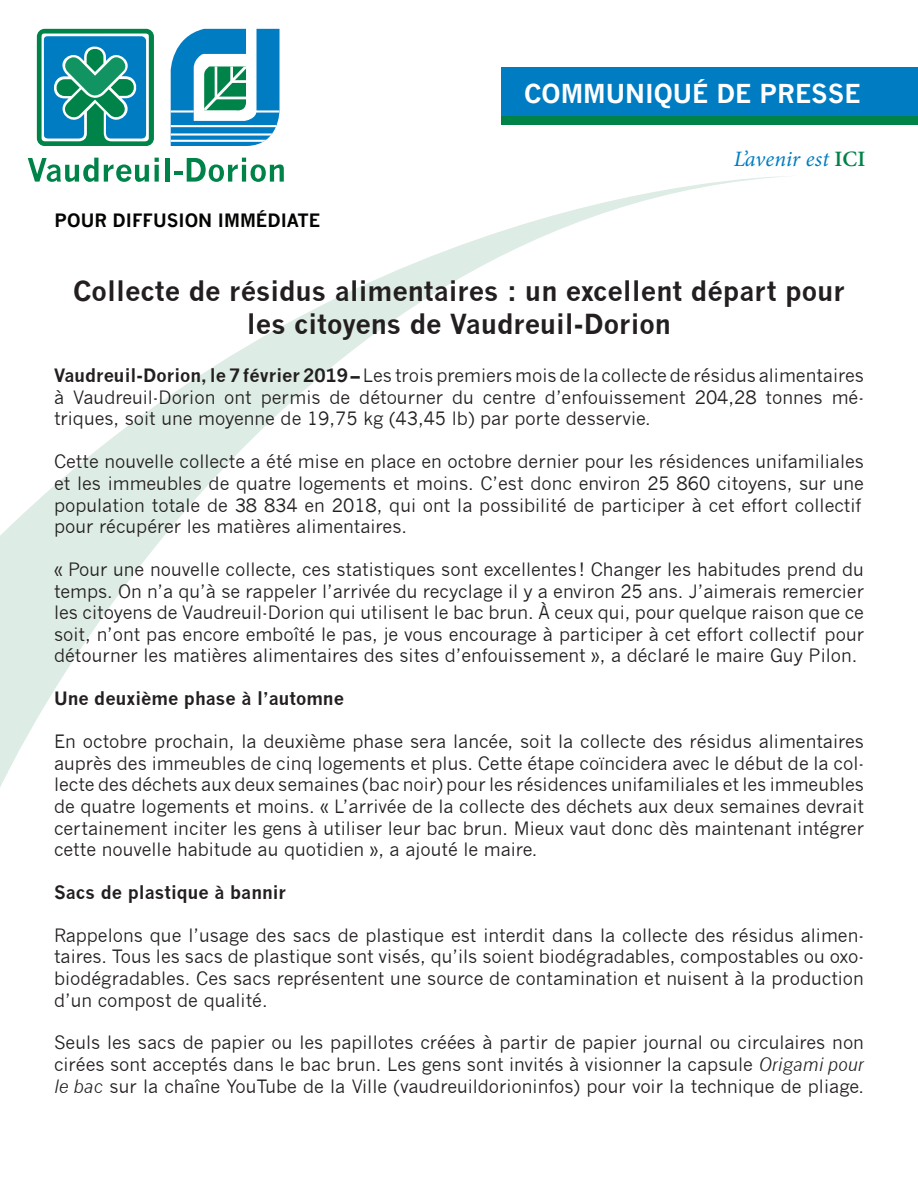
<style>
.page{position:relative;width:918px;height:1188px;background:#fff}
.page>*{position:absolute;margin:0;border:0;box-sizing:border-box;transform-origin:0 0}
.Titre{font:700 27px/32.4px "News Gothic";color:#231f20;text-align:center}
.t1{font:700 25.5px "News Gothic";color:#fff}
.t2{font:italic 22.05px "Minion Pro";letter-spacing:.005em;color:#007cc2}
.Paragraphe{font:18px/21.6px "News Gothic";color:#231f20;text-align:justify}
.Paragraphe_Gras{font:18px/21.6px "News Gothic";color:#231f20;text-align:justify}
.Sous-titre{font:700 18px "News Gothic";color:#231f20}
.t3{font:700 18px "News Gothic";color:#040503}
.s1{font-weight:600;font-style:normal;color:#008348}
.s2{font-weight:700}
.s3{font-style:italic}
</style>
<div class="page">
<svg style="left:0;top:176px;width:788px;height:611px"></svg>
<div style="left:502px;top:67px;width:416px;height:49px;background:#007cc2"></div>
<div style="left:502px;top:116px;width:416px;height:9px;background:#008348"></div>
<svg style="left:28px;top:29px;width:256px;height:153px"></svg>
<h2 class="t1" style="left:524px;top:78px;width:338px">COMMUNIQUÉ DE PRESSE</h2>
<p class="t3" style="left:55px;top:210px;width:267px">POUR DIFFUSION IMMÉDIATE</p>
<p class="t2" style="left:734px;top:144px;width:133px">L’avenir est <span class="s1">ICI</span></p>
<p class="Titre" style="left:73px;top:275px;width:773px">Collecte de résidus alimentaires : un excellent départ pour les citoyens de Vaudreuil-Dorion</p>
<p class="Paragraphe_Gras" style="left:54px;top:365px;width:812px"><span class="s2">Vaudreuil-Dorion, le 7 février 2019 –</span> Les trois premiers mois de la collecte de résidus alimentaires à Vaudreuil-Dorion ont permis de détourner du centre d’enfouissement 204,28 tonnes mé&shy;triques, soit une moyenne de 19,75 kg (43,45 lb) par porte desservie.</p>
<p class="Paragraphe" style="left:54px;top:451px;width:812px;text-align:left">Cette nouvelle collecte a été mise en place en octobre dernier pour les résidences unifamiliales et les immeubles de quatre logements et moins. C’est donc environ 25 860 citoyens, sur une population totale de 38 834 en 2018, qui ont la possibilité de participer à cet effort collectif pour récupérer les matières alimentaires.</p>
<p class="Paragraphe" style="left:54px;top:559px;width:812px">« Pour une nouvelle collecte, ces statistiques sont excellentes! Changer les habitudes prend du temps. On n’a qu’à se rappeler l’arrivée du recyclage il y a environ 25 ans. J’aimerais remercier les citoyens de Vaudreuil-Dorion qui utilisent le bac brun. À ceux qui, pour quelque raison que ce soit, n’ont pas encore emboîté le pas, je vous encourage à participer à cet effort collectif pour détourner les matières alimentaires des sites d’enfouissement », a déclaré le maire Guy Pilon.</p>
<p class="Sous-titre" style="left:54px;top:688px;width:291px">Une deuxième phase à l’automne</p>
<p class="Paragraphe" style="left:54px;top:731px;width:812px">En octobre prochain, la deuxième phase sera lancée, soit la collecte des résidus alimentaires auprès des immeubles de cinq logements et plus. Cette étape coïncidera avec le début de la col&shy;lecte des déchets aux deux semaines (bac noir) pour les résidences unifamiliales et les immeubles de quatre logements et moins. « L’arrivée de la collecte des déchets aux deux semaines devrait certainement inciter les gens à utiliser leur bac brun. Mieux vaut donc dès maintenant intégrer cette nouvelle habitude au quotidien », a ajouté le maire.</p>
<p class="Sous-titre" style="left:54px;top:881px;width:234px">Sacs de plastique à bannir</p>
<p class="Paragraphe" style="left:54px;top:925px;width:812px">Rappelons que l’usage des sacs de plastique est interdit dans la collecte des résidus alimen&shy;taires. Tous les sacs de plastique sont visés, qu’ils soient biodégradables, compostables ou oxo&shy;biodégradables. Ces sacs représentent une source de contamination et nuisent à la production d’un compost de qualité.</p>
<p class="Paragraphe" style="left:54px;top:1032px;width:812px">Seuls les sacs de papier ou les papillotes créées à partir de papier journal ou circulaires non cirées sont acceptés dans le bac brun. Les gens sont invités à visionner la capsule <span class="s3">Origami pour le bac</span> sur la chaîne YouTube de la Ville (vaudreuildorioninfos) pour voir la technique de pliage.</p>
</div>
